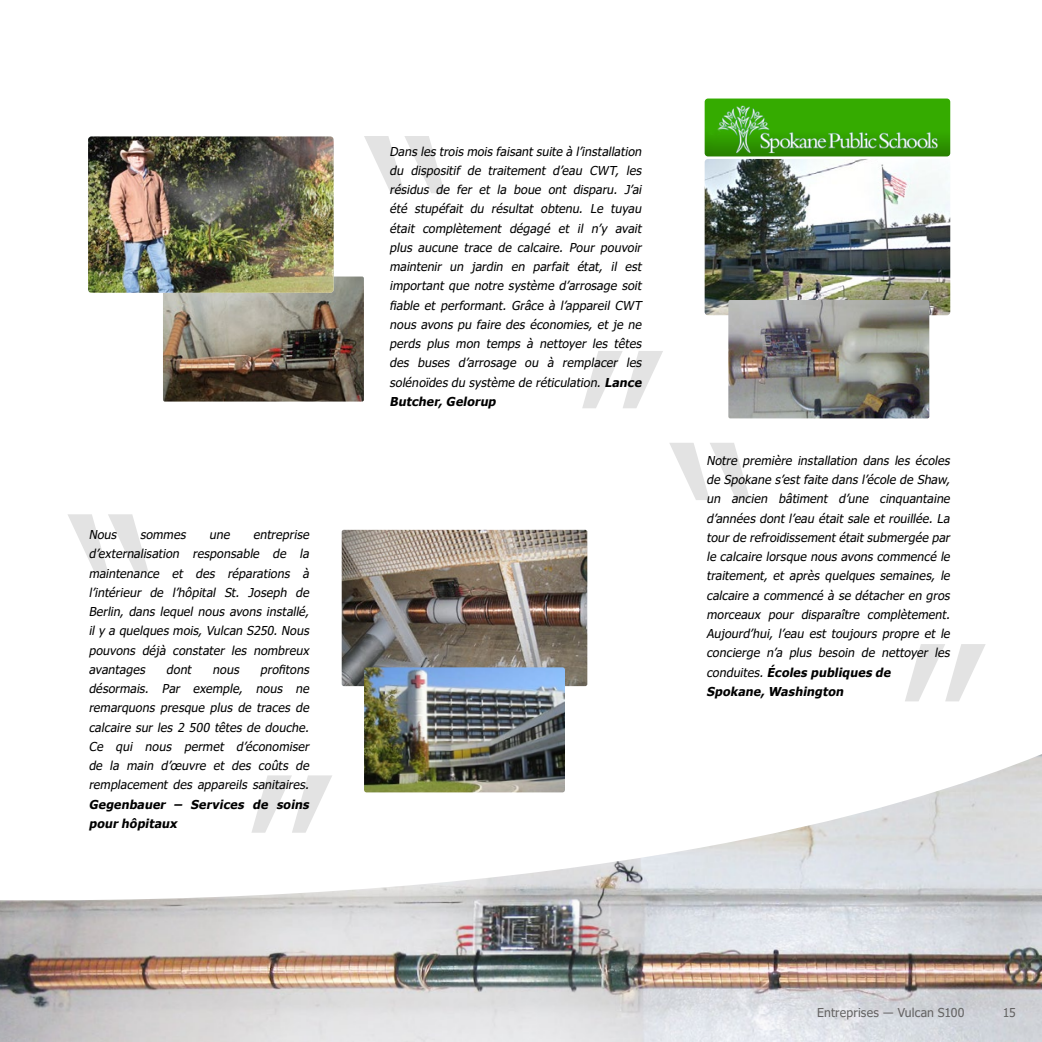
<style>
.page{position:relative;width:1042px;height:1042px;background:#fff}
.page>*{position:absolute;margin:0;border:0;box-sizing:border-box;transform-origin:0 0}
.t1{font:210px "Tahoma";color:#e3e3e3}
.t2{font:italic 12.25px/19.2px "Tahoma";letter-spacing:.01em;color:#000;text-align:justify}
.t3{font:italic 700 12.25px/19.2px "Tahoma";color:#000}
.t4{font:12.25px "Tahoma";letter-spacing:.01em;color:#646363}
.s1{font-weight:700}
</style>
<div class="page">
<img style="left:0;top:754px;width:1042px;height:288px">
<img style="left:163px;top:276px;width:201px;height:125px">
<img style="left:342px;top:530px;width:245px;height:156px">
<img style="left:364px;top:667px;width:201px;height:125px">
<img style="left:704px;top:99px;width:246px;height:57px">
<img style="left:704px;top:159px;width:246px;height:156px">
<img style="left:88px;top:136px;width:246px;height:157px">
<img style="left:728px;top:300px;width:201px;height:118px">
<p class="t2" style="left:89px;top:526px;width:225px;text-indent:164px">entreprise d’externalisation responsable de la maintenance et des réparations à l’intérieur de l’hôpital St. Joseph de Berlin, dans lequel nous avons installé, il y a quelques mois, Vulcan S250. Nous pouvons déjà constater les nombreux avantages</p>
<p class="t2" style="left:89px;top:526px;width:32px">Nous</p>
<p class="t2" style="left:140px;top:526px;width:50px">sommes</p>
<p class="t2" style="left:209px;top:526px;width:25px">une</p>
<p class="t2" style="left:89px;top:660px;width:225px;text-indent:171px">profitons désormais. Par exemple, nous ne remarquons presque plus de traces de calcaire sur les 2 500 têtes de douche.<br>Ce qui nous permet d’économiser de la main d’œuvre et des coûts de remplacement des appareils sanitaires.</p>
<p class="t3" style="left:89px;top:795px;width:225px">Gegenbauer – Services de soins pourhôpitaux</p>
<p class="t2" style="left:166px;top:660px;width:29px">dont</p>
<p class="t2" style="left:212px;top:660px;width:31px">nous</p>
<h1 class="t1" style="left:252px;top:587px;width:85px">„</h1>
<p class="t2" style="left:389px;top:142px;width:256px">Danslestroismoisfaisantsuite à l’installation du dispositif de traitement d’eau CWT, les résidus de fer et la boue ont disparu. J’ai été stupéfait du résultat obtenu. Le tuyau était complètement dégagé et il n’y avait plus aucune trace de calcaire. Pour pouvoir maintenir un jardin en parfait état, il est important que notre système d’arrosage soit fiable et performant. Grâce à l’appareil CWT nous avons pu faire des économies, et je ne perds plus mon temps à nettoyer les têtes des buses d’arrosage ou à remplacer les solénoïdesdu système de réticulation.<span class="s1">Lance Butcher,Gelorup</span></p>
<h1 class="t1" style="left:583px;top:163px;width:85px">„</h1>
<p class="t2" style="left:706px;top:451px;width:248px;text-align:left">Notre première installation dans les écoles de Spokane s’est faite dans l’école de Shaw, un ancien bâtiment d’une cinquantaine d’années dont l’eau était sale et rouillée. La tourde refroidissementétaitsubmergée par le calcaire lorsque nous avons commencé le traitement, et après quelques semaines, le calcaire a commencé à se détacher en gros morceaux pour disparaître complètement.<br>Aujourd’hui, l’eau est toujours propre et le concierge n’a plus besoin de nettoyer les conduites.<span class="s1">Écoles publiques de Spokane,Washington</span></p>
<h1 class="t1" style="left:905px;top:456px;width:85px">„</h1>
<p class="t4" style="left:817px;top:1004px;width:149px">Entreprises ― Vulcan S100</p>
<p class="t4" style="left:1003px;top:1004px;width:15px">15</p>
</div>
